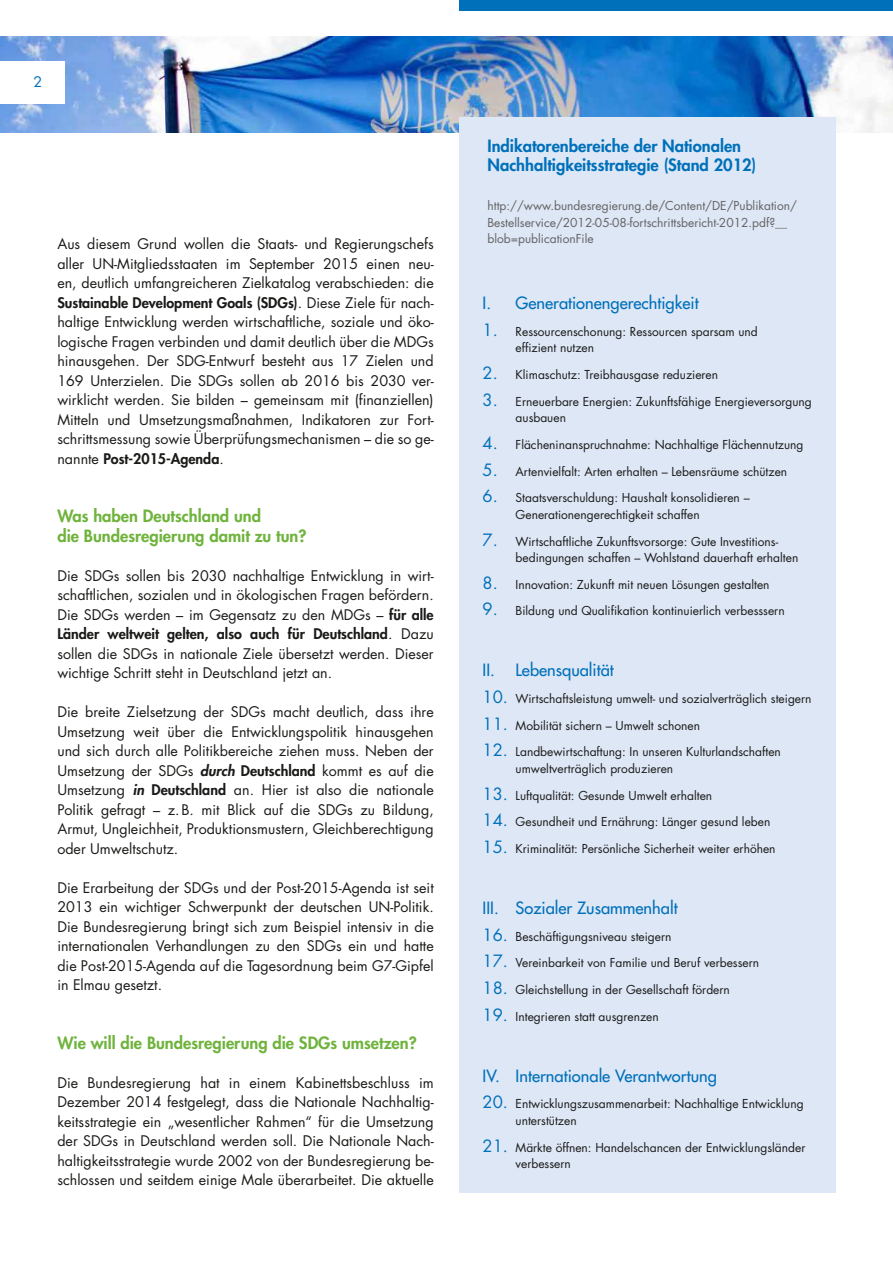
<style>
.page{position:relative;width:893px;height:1263px;background:#fff}
.page>*{position:absolute;margin:0;border:0;box-sizing:border-box;transform-origin:0 0}
.t1{font:500 16.5px "Futura Std";color:#0070ba}
.t2{font:800 16.5px/19.5px "Futura Std";color:#6fb33c}
.t3{font:800 16.5px/19.5px "Futura Std";color:#0070ba}
.t4{font:14.25px/19.5px "Futura Std";color:#1a1a18;text-align:justify}
.t5{font:14.25px "Futura Std";color:#0070ba}
.t6{font:12px/16.5px "Futura Std";color:#1a1a18}
.t7{font:12px/16.5px "Futura Std";color:#636362}
.s1{font-weight:800}
.s2{font-weight:800;font-style:italic}
.s3{font-size:16.5px;color:#0070ba}
</style>
<div class="page">
<img style="left:0;top:36px;width:893px;height:97px">
<div style="left:459px;top:0;width:434px;height:11px;background:#0070ba"></div>
<div style="left:0;top:62px;width:65px;height:42px;background:#fff"></div>
<div style="left:459px;top:117px;width:377px;height:1076px;background:#dee7f6"></div>
<p class="t5" style="left:34px;top:73px;width:10px">2</p>
<p class="t4" style="left:57px;top:234px;width:378px">Aus diesem Grund wollen die Staats- und Regierungschefs aller UN-Mitgliedsstaaten im September 2015 einen neu&shy;en, deutlich umfangreicheren Zielkatalog verabschieden: die <span class="s1">Sustainable Development Goals (SDGs)</span>. Diese Ziele für nach&shy;haltige Entwicklung werden wirtschaftliche, soziale und öko&shy;logische Fragen verbinden und damit deutlich über die MDGs hinausgehen. Der SDG-Entwurf besteht aus 17 Zielen und 169 Unterzielen. Die SDGs sollen ab 2016 bis 2030 ver&shy;wirklicht werden. Sie bilden – gemeinsam mit (finanziellen)<br>Mitteln und Umsetzungsmaßnahmen, Indikatoren zur Fort&shy;schrittsmessung sowie Überprüfungsmechanismen – die so ge&shy;nannte <span class="s1">Post-2015-Agenda</span>.</p>
<p class="t2" style="left:57px;top:506px;width:251px">Was haben Deutschland und<br>die Bundesregierung damit zu tun?</p>
<p class="t4" style="left:57px;top:566px;width:378px">Die SDGs sollen bis 2030 nachhaltige Entwicklung in wirt&shy;schaftlichen, sozialen und in ökologischen Fragen befördern.<br>Die SDGs werden – im Gegensatz zu den MDGs – <span class="s1">für alle Länder weltweit gelten, also auch für Deutschland</span>. Dazu sollen die SDGs in nationale Ziele übersetzt werden. Dieser wichtige Schritt steht in Deutschland jetzt an.</p>
<p class="t4" style="left:57px;top:702px;width:378px">Die breite Zielsetzung der SDGs macht deutlich, dass ihre Umsetzung weit über die Entwicklungspolitik hinausgehen und sich durch alle Politikbereiche ziehen muss. Neben der Umsetzung der SDGs <span class="s2">durch</span> <span class="s1">Deutschland</span> kommt es auf die Umsetzung <span class="s2">in</span> <span class="s1">Deutschland</span> an. Hier ist also die nationale Politik gefragt – z.B. mit Blick auf die SDGs zu Bildung, Armut, Ungleichheit, Produktionsmustern, Gleichberechtigung oder Umweltschutz.</p>
<p class="t4" style="left:57px;top:878px;width:378px">Die Erarbeitung der SDGs und der Post-2015-Agenda ist seit 2013 ein wichtiger Schwerpunkt der deutschen UN-Politik.<br>Die Bundesregierung bringt sich zum Beispiel intensiv in die internationalen Verhandlungen zu den SDGs ein und hatte die Post-2015-Agenda auf die Tagesordnung beim G7-Gipfel in Elmau gesetzt.</p>
<p class="t2" style="left:57px;top:1033px;width:361px">Wie will die Bundesregierung die SDGs umsetzen?</p>
<p class="t4" style="left:57px;top:1073px;width:378px">Die Bundesregierung hat in einem Kabinettsbeschluss im Dezember 2014 festgelegt, dass die Nationale Nachhaltig&shy;keitsstrategie ein „wesentlicher Rahmen“ für die Umsetzung der SDGs in Deutschland werden soll. Die Nationale Nach&shy;haltigkeitsstrategie wurde 2002 von der Bundesregierung be&shy;schlossen und seitdem einige Male überarbeitet. Die aktuelle</p>
<p class="t3" style="left:487px;top:136px;width:270px">Indikatorenbereiche der Nationalen<br>Nachhaltigkeitsstrategie (Stand 2012)</p>
<p class="t7" style="left:487px;top:197px;width:311px">http://www.bundesregierung.de/Content/DE/Publikation/<br>Bestellservice/2012-05-08-fortschrittsbericht-2012.pdf?__ blob=publicationFile</p>
<p class="t1" style="left:483px;top:292px;width:217px">I. Generationengerechtigkeit</p>
<p class="t6" style="left:516px;top:323px;width:244px;text-indent:-33px"><span class="s3">1.</span> Ressourcenschonung: Ressourcen sparsam und effizient nutzen</p>
<p class="t6" style="left:483px;top:366px;width:237px"><span class="s3">2.</span> Klimaschutz: Treibhausgase reduzieren</p>
<p class="t6" style="left:516px;top:393px;width:298px;text-indent:-33px"><span class="s3">3.</span> Erneuerbare Energien: Zukunftsfähige Energieversorgung ausbauen</p>
<p class="t6" style="left:483px;top:436px;width:322px"><span class="s3">4.</span> Flächeninanspruchnahme: Nachhaltige Flächennutzung</p>
<p class="t6" style="left:483px;top:463px;width:306px"><span class="s3">5.</span> Artenvielfalt: Arten erhalten – Lebensräume schützen</p>
<p class="t6" style="left:516px;top:490px;width:236px;text-indent:-33px"><span class="s3">6.</span> Staatsverschuldung: Haushalt konsolidieren –<br>Generationengerechtigkeit schaffen</p>
<p class="t6" style="left:516px;top:533px;width:284px;text-indent:-33px"><span class="s3">7.</span> Wirtschaftliche Zukunftsvorsorge: Gute Investitions&shy;bedingungen schaffen – Wohlstand dauerhaft erhalten</p>
<p class="t6" style="left:483px;top:576px;width:288px"><span class="s3">8.</span> Innovation: Zukunft mit neuen Lösungen gestalten</p>
<p class="t6" style="left:483px;top:603px;width:304px"><span class="s3">9.</span> Bildung und Qualifikation kontinuierlich verbesssern</p>
<p class="t1" style="left:483px;top:660px;width:133px">II. Lebensqualität</p>
<p class="t6" style="left:483px;top:690px;width:330px"><span class="s3">10.</span> Wirtschaftsleistung umwelt- und sozialverträglich steigern</p>
<p class="t6" style="left:483px;top:717px;width:219px"><span class="s3">11.</span> Mobilität sichern – Umwelt schonen</p>
<p class="t6" style="left:516px;top:744px;width:267px;text-indent:-33px"><span class="s3">12.</span> Landbewirtschaftung: In unseren Kulturlandschaften umweltverträglich produzieren</p>
<p class="t6" style="left:483px;top:787px;width:231px"><span class="s3">13.</span> Luftqualität: Gesunde Umwelt erhalten</p>
<p class="t6" style="left:483px;top:814px;width:289px"><span class="s3">14.</span> Gesundheit und Ernährung: Länger gesund leben</p>
<p class="t6" style="left:483px;top:840px;width:294px"><span class="s3">15.</span> Kriminalität: Persönliche Sicherheit weiter erhöhen</p>
<p class="t1" style="left:483px;top:897px;width:197px">III. Sozialer Zusammenhalt</p>
<p class="t6" style="left:483px;top:928px;width:190px"><span class="s3">16.</span> Beschäftigungsniveau steigern</p>
<p class="t6" style="left:483px;top:955px;width:278px"><span class="s3">17.</span> Vereinbarkeit von Familie und Beruf verbessern</p>
<p class="t6" style="left:483px;top:981px;width:249px"><span class="s3">18.</span> Gleichstellung in der Gesellschaft fördern</p>
<p class="t6" style="left:483px;top:1008px;width:178px"><span class="s3">19.</span> Integrieren statt ausgrenzen</p>
<p class="t1" style="left:483px;top:1065px;width:236px">IV. Internationale Verantwortung</p>
<p class="t6" style="left:516px;top:1096px;width:290px;text-indent:-33px"><span class="s3">20.</span> Entwicklungszusammenarbeit: Nachhaltige Entwicklung unterstützen</p>
<p class="t6" style="left:516px;top:1139px;width:291px;text-indent:-33px"><span class="s3">21.</span> Märkte öffnen: Handelschancen der Entwicklungsländer verbessern</p>
</div>
